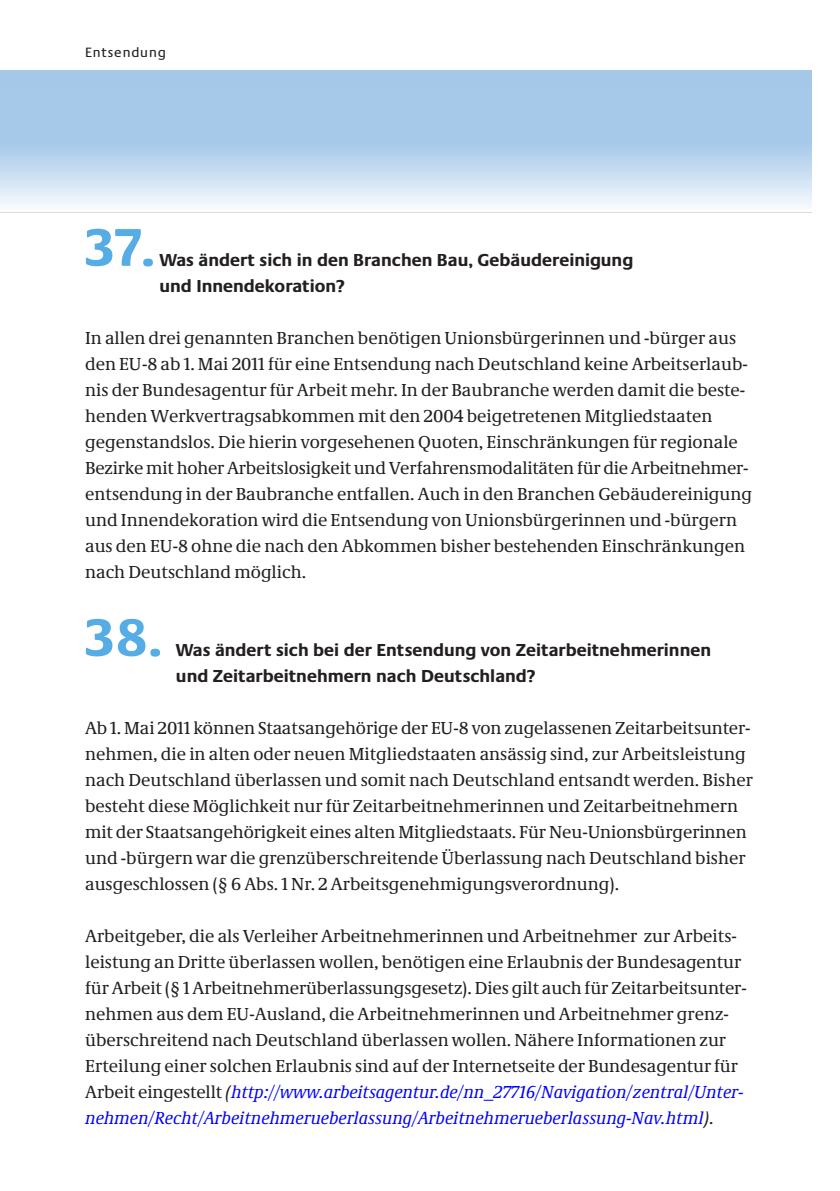
<style>
.page{position:relative;width:840px;height:1191px;background:#fff}
.page>*{position:absolute;margin:0;border:0;box-sizing:border-box;transform-origin:0 0}
.t1{font:700 55px "Neue Praxis";color:#56ace5}
.t2{font:18px/26px "Neue Demos";color:#231f20}
.t3{font:700 18px/26px "Neue Praxis";color:#231f20}
.t4{font:14px "Neue Praxis";letter-spacing:.06em;color:#231f20}
.s1{font-style:italic}
.s2{font-style:italic;color:#00f}
</style>
<div class="page">
<svg style="left:0;top:85px;width:811px;height:128px;background:#bcd6ef"></svg>
<p class="t4" style="left:85px;top:47px;width:82px">Entsendung</p>
<h1 class="t1" style="left:85px;top:227px;width:71px">37.</h1>
<p class="t3" style="left:159px;top:248px;width:475px">Was ändert sich in den Branchen Bau, Gebäudereinigung und Innendekoration?</p>
<p class="t2" style="left:85px;top:326px;width:668px">In allen drei genannten Branchen benötigen Unionsbürgerinnen und -bürger aus den EU-8 ab 1. Mai 2011 für eine Entsendung nach Deutschland keine Arbeitserlaub&shy;nis der Bundesagentur für Arbeit mehr. In der Baubranche werden damit die beste&shy;henden Werkvertragsabkommen mit den 2004 beigetretenen Mitgliedstaaten gegenstandslos. Die hierin vorgesehenen Quoten, Einschränkungen für regionale Bezirke mit hoher Arbeitslosigkeit und Verfahrensmodalitäten für die Arbeitnehmer&shy;entsendung in der Baubranche entfallen. Auch in den Branchen Gebäudereinigung und Innendekoration wird die Entsendung von Unionsbürgerinnen und -bürgern aus den EU-8 ohne die nach den Abkommen bisher bestehenden Einschränkungen nach Deutschland möglich.</p>
<h1 class="t1" style="left:85px;top:617px;width:79px">38.</h1>
<p class="t3" style="left:176px;top:638px;width:536px">Was ändert sich bei der Entsendung von Zeitarbeitnehmerinnen und Zeitarbeitnehmern nach Deutschland?</p>
<p class="t2" style="left:85px;top:716px;width:669px">Ab 1. Mai 2011 können Staatsangehörige der EU-8 von zugelassenen Zeitarbeitsunter&shy;nehmen, die in alten oder neuen Mitgliedstaaten ansässig sind, zur Arbeitsleistung nach Deutschland überlassen und somit nach Deutschland entsandt werden. Bisher besteht diese Möglichkeit nur für Zeitarbeitnehmerinnen und Zeitarbeitnehmern mit der Staatsangehörigkeit eines alten Mitgliedstaats. Für Neu-Unionsbürgerinnen und -bürgern war die grenzüberschreitende Überlassung nach Deutschland bisher ausgeschlossen (§ 6 Abs. 1 Nr. 2 Arbeitsgenehmigungsverordnung).</p>
<p class="t2" style="left:85px;top:924px;width:662px">Arbeitgeber, die als Verleiher Arbeitnehmerinnen und Arbeitnehmer zur Arbeits&shy;leistung an Dritte überlassen wollen, benötigen eine Erlaubnis der Bundesagentur für Arbeit (§ 1 Arbeitnehmerüberlassungsgesetz). Dies gilt auch für Zeitarbeitsunter&shy;nehmen aus dem EU-Ausland, die Arbeitnehmerinnen und Arbeitnehmer grenz&shy;überschreitend nach Deutschland überlassen wollen. Nähere Informationen zur Erteilung einer solchen Erlaubnis sind auf der Internetseite der Bundesagentur für Arbeit eingestellt <span class="s1">(</span><span class="s2">http://www.arbeitsagentur.de/nn_27716/Navigation/zentral/Unter&shy;nehmen/Recht/Arbeitnehmerueberlassung/Arbeitnehmerueberlassung-Nav.html</span><span class="s1">).</span></p>
</div>
